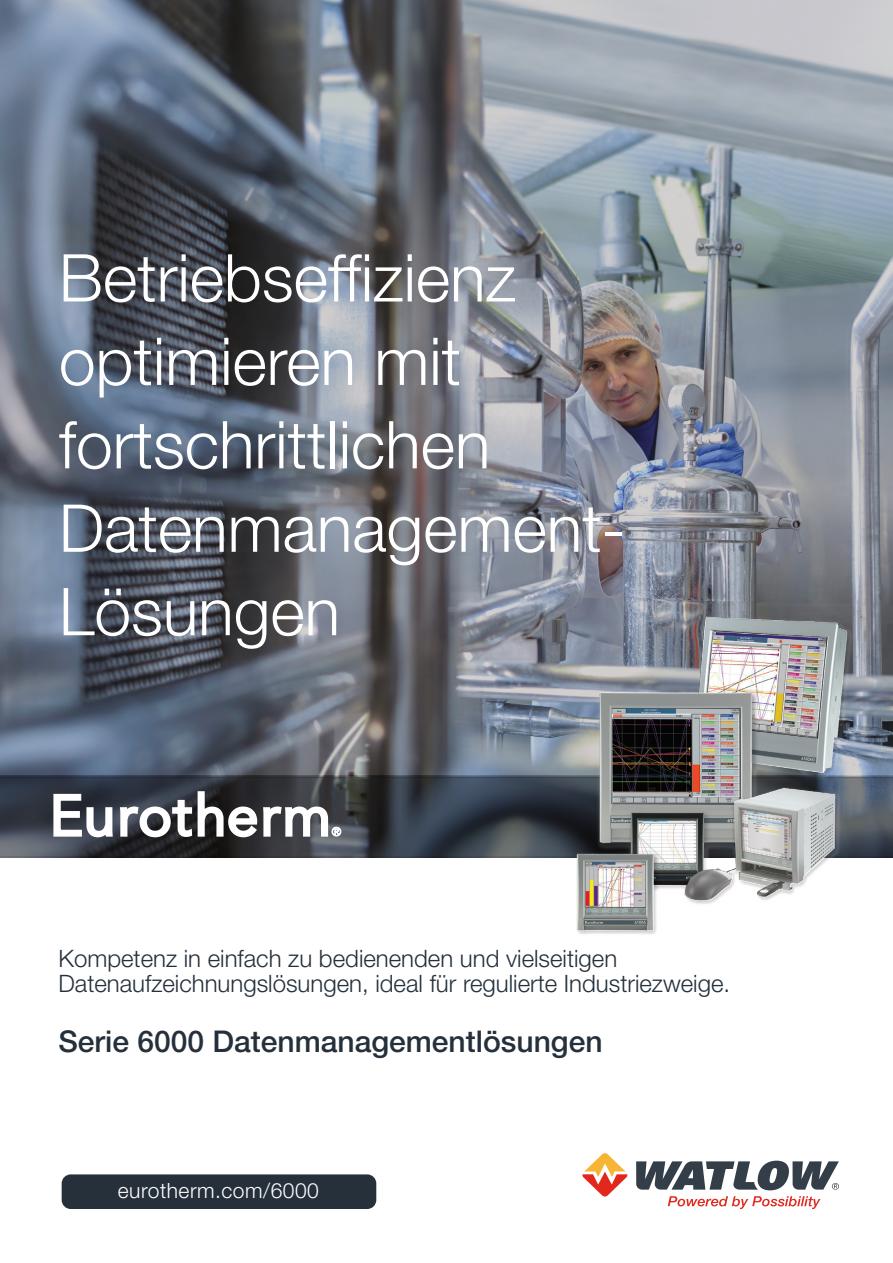
<style>
.page{position:relative;width:893px;height:1263px;background:#fff}
.page>*{position:absolute;margin:0;border:0;box-sizing:border-box;transform-origin:0 0}
.t1{font:300 66px/83.4px "Helvetica Neue LT Std";color:#fff}
.t2{font:500 30px "Helvetica Neue LT Std";color:#25303b}
.t3{font:300 24px/25.5px "Helvetica Neue LT Std";color:#25303b}
.t4{font:300 21px "Helvetica Neue LT Std";letter-spacing:.025em;color:#fff}
</style>
<div class="page">
<img style="left:0;top:0;width:893px;height:777px">
<svg style="left:0;top:777px;width:893px;height:81px"></svg>
<svg style="left:52px;top:789px;width:289px;height:50px"></svg>
<div style="left:62px;top:1174px;width:314px;height:35px;background:#25303b;border-radius:9px"></div>
<img style="left:537px;top:587px;width:319px;height:347px">
<svg style="left:636px;top:1161px;width:203px;height:29px"></svg>
<svg style="left:582px;top:1153px;width:46px;height:44px"></svg>
<svg style="left:668px;top:1196px;width:152px;height:13px"></svg>
<h1 class="t1" style="left:59px;top:235px;width:569px">Betriebseffizienz optimieren mit fortschrittlichen<br>Datenmanagement-<br>Lösungen</h1>
<p class="t3" style="left:58px;top:945px;width:673px">Kompetenz in einfach zu bedienenden und vielseitigen<br>Datenaufzeichnungslösungen, ideal für regulierte Industriezweige.</p>
<p class="t2" style="left:58px;top:1023px;width:546px">Serie 6000 Datenmanagementlösungen</p>
<p class="t4" style="left:118px;top:1177px;width:203px">eurotherm.com/6000</p>
</div>
